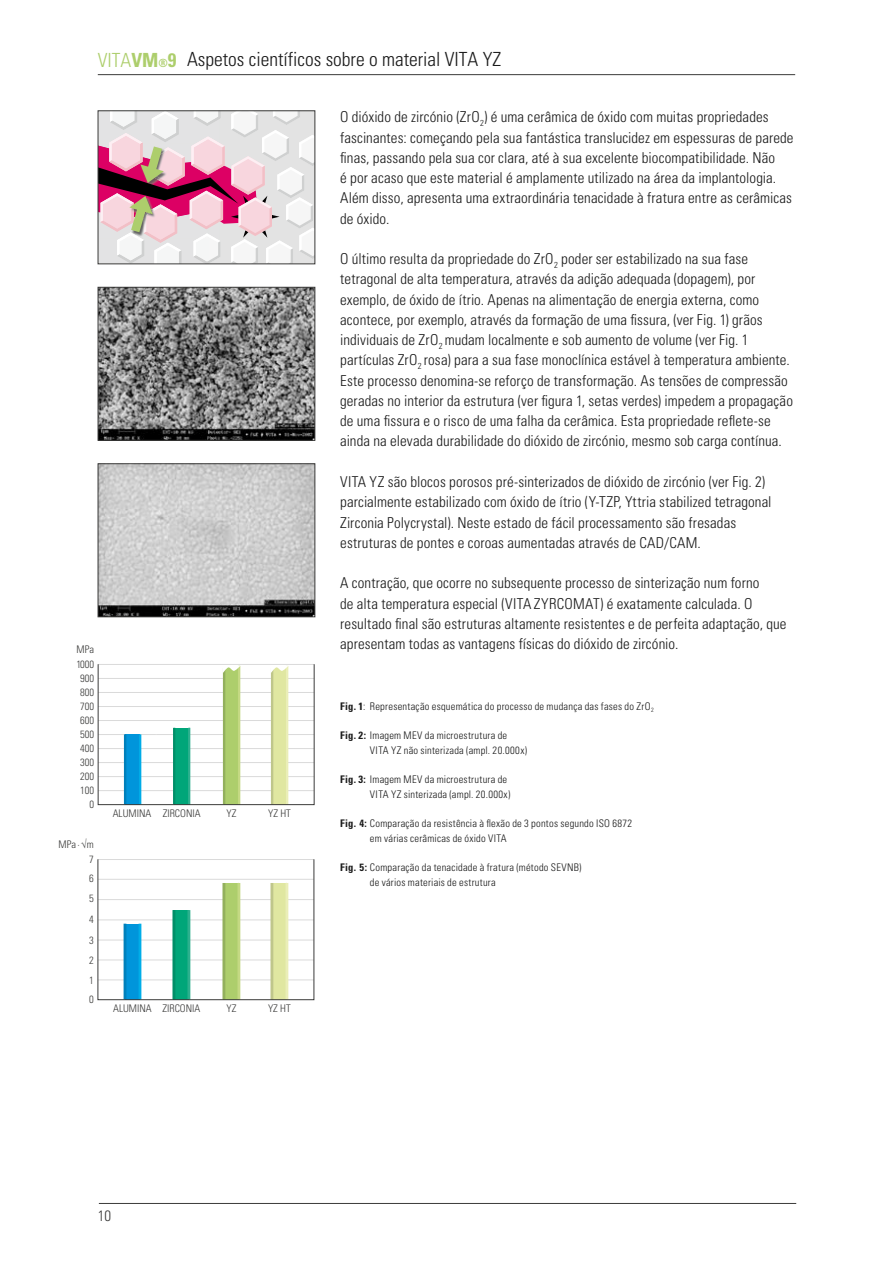
<style>
.page{position:relative;width:893px;height:1263px;background:#fff}
.page>*{position:absolute;margin:0;border:0;box-sizing:border-box;transform-origin:0 0}
.t1{font:300 condensed 19.5px "Univers LT";color:#1a1a1a}
.t2{font:300 condensed 19.5px "Univers LT";color:#adce6c}
.t3{font:300 condensed 15px/20.2px "Univers LT";letter-spacing:.005em;color:#1a1a1a}
.t4{font:300 condensed 15px "Univers LT";color:#3b3b3a}
.t5{font:300 condensed 10.5px/14.7px "Univers LT";letter-spacing:.025em;color:#1a1a1a}
.t6{font:300 condensed 10.5px "Univers LT";color:#3b3b3a}
.s1{font-weight:700}
.s2{font-weight:700;font-size:11.25px}
</style>
<div class="page">
<hr style="left:99px;top:1203px;width:697px;height:1px;background:#3b3b3a">
<hr style="left:98px;top:74px;width:697px;height:1px;background:#3b3b3a">
<svg style="left:100px;top:113px;width:213px;height:149px"></svg>
<img style="left:100px;top:289px;width:213px;height:150px">
<div style="left:98px;top:287px;width:217px;height:154px;border:1px solid #3b3b3a"></div>
<img style="left:100px;top:465px;width:213px;height:150px">
<div style="left:98px;top:463px;width:217px;height:154px;border:1px solid #3b3b3a"></div>
<hr style="left:98px;top:678px;width:216px;height:1px;background:#dadada">
<hr style="left:98px;top:692px;width:216px;height:1px;background:#dadada">
<hr style="left:98px;top:706px;width:216px;height:1px;background:#dadada">
<hr style="left:98px;top:748px;width:216px;height:1px;background:#dadada">
<hr style="left:98px;top:776px;width:216px;height:1px;background:#dadada">
<hr style="left:98px;top:734px;width:216px;height:1px;background:#dadada">
<hr style="left:98px;top:762px;width:216px;height:1px;background:#dadada">
<hr style="left:98px;top:790px;width:216px;height:1px;background:#dadada">
<hr style="left:98px;top:720px;width:216px;height:1px;background:#dadada">
<div style="left:125px;top:734px;width:15px;height:70px;background:#0095db"></div>
<hr style="left:124px;top:734px;width:2px;height:70px;background:#0080bb">
<hr style="left:139px;top:734px;width:2px;height:70px;background:#00abe7">
<div style="left:174px;top:728px;width:15px;height:76px;background:#00a679"></div>
<hr style="left:173px;top:728px;width:2px;height:76px;background:#008f68">
<hr style="left:188px;top:728px;width:2px;height:76px;background:#2cb08e">
<div style="left:224px;top:666px;width:15px;height:138px;background:#adce6c"></div>
<hr style="left:223px;top:668px;width:2px;height:136px;background:#93b05d">
<hr style="left:238px;top:666px;width:2px;height:138px;background:#c4d983">
<svg style="left:222px;top:666px;width:18px;height:8px"></svg>
<div style="left:272px;top:666px;width:15px;height:138px;background:#e0e7a1"></div>
<hr style="left:271px;top:668px;width:2px;height:136px;background:#bfc68b">
<hr style="left:286px;top:666px;width:2px;height:138px;background:#eaeeb7">
<svg style="left:271px;top:666px;width:17px;height:8px"></svg>
<div style="left:98px;top:664px;width:216px;height:141px;border:1px solid #3b3b3a"></div>
<hr style="left:98px;top:879px;width:216px;height:1px;background:#dadada">
<hr style="left:98px;top:899px;width:216px;height:1px;background:#dadada">
<hr style="left:98px;top:920px;width:216px;height:1px;background:#dadada">
<hr style="left:98px;top:960px;width:216px;height:1px;background:#dadada">
<hr style="left:98px;top:940px;width:216px;height:1px;background:#dadada">
<hr style="left:98px;top:980px;width:216px;height:1px;background:#dadada">
<div style="left:125px;top:924px;width:15px;height:75px;background:#0095db"></div>
<hr style="left:124px;top:924px;width:2px;height:75px;background:#0081bc">
<hr style="left:139px;top:924px;width:2px;height:75px;background:#00ade8">
<div style="left:224px;top:883px;width:15px;height:116px;background:#adce6c"></div>
<hr style="left:222px;top:883px;width:3px;height:116px;background:#93b05d">
<hr style="left:237px;top:883px;width:3px;height:116px;background:#c4d983">
<div style="left:174px;top:910px;width:15px;height:89px;background:#00a679"></div>
<hr style="left:172px;top:910px;width:3px;height:89px;background:#008f68">
<hr style="left:187px;top:910px;width:3px;height:89px;background:#2cb08e">
<div style="left:272px;top:883px;width:15px;height:116px;background:#e0e7a1"></div>
<hr style="left:270px;top:883px;width:3px;height:116px;background:#bfc68b">
<hr style="left:285px;top:883px;width:3px;height:116px;background:#eaeeb7">
<div style="left:98px;top:859px;width:216px;height:141px;border:1px solid #3b3b3a"></div>
<h1 class="t2" style="left:98px;top:48px;width:80px">VITA<span class="s1">VM</span><span class="s2">®</span><span class="s1">9</span></h1>
<h1 class="t1" style="left:187px;top:48px;width:316px">Aspetos científicos sobre o material VITA YZ</h1>
<p class="t6" style="left:77px;top:643px;width:19px">MPa</p>
<p class="t6" style="left:76px;top:658px;width:19px">1000</p>
<p class="t6" style="left:80px;top:672px;width:15px">900</p>
<p class="t6" style="left:80px;top:686px;width:15px">800</p>
<p class="t3" style="left:340px;top:107px;width:455px">O dióxido de zircónio (ZrO<sub>2</sub>) é uma cerâmica de óxido com muitas propriedades fascinantes: começando pela sua fantástica translucidez em espessuras de parede finas, passando pela sua cor clara, até à sua excelente biocompatibilidade. Não<br>é por acaso que este material é amplamente utilizado na área da implantologia.<br>Além disso, apresenta uma extraordinária tenacidade à fratura entre as cerâmicas de óxido.</p>
<p class="t3" style="left:340px;top:249px;width:454px">O último resulta da propriedade do ZrO<sub>2</sub> poder ser estabilizado na sua fase tetragonal de alta temperatura, através da adição adequada (dopagem), por exemplo, de óxido de ítrio. Apenas na alimentação de energia externa, como acontece, por exemplo, através da formação de uma fissura, (ver Fig. 1) grãos individuais de ZrO<sub>2</sub> mudam localmente e sob aumento de volume (ver Fig. 1 partículas ZrO<sub>2</sub> rosa) para a sua fase monoclínica estável à temperatura ambiente.<br>Este processo denomina-se reforço de transformação. As tensões de compressão geradas no interior da estrutura (ver figura 1, setas verdes) impedem a propagação de uma fissura e o risco de uma falha da cerâmica. Esta propriedade reflete-se ainda na elevada durabilidade do dióxido de zircónio, mesmo sob carga contínua.</p>
<p class="t3" style="left:340px;top:472px;width:433px">VITA YZ são blocos porosos pré-sinterizados de dióxido de zircónio (ver Fig. 2) parcialmente estabilizado com óxido de ítrio (Y-TZP, Yttria stabilized tetragonal Zirconia Polycrystal). Neste estado de fácil processamento são fresadas estruturas de pontes e coroas aumentadas através de CAD/CAM.</p>
<p class="t3" style="left:340px;top:573px;width:448px">A contração, que ocorre no subsequente processo de sinterização num forno<br>de alta temperatura especial (VITA ZYRCOMAT) é exatamente calculada. O resultado final são estruturas altamente resistentes e de perfeita adaptação, que apresentam todas as vantagens físicas do dióxido de zircónio.</p>
<p class="t6" style="left:80px;top:700px;width:15px">700</p>
<p class="t6" style="left:80px;top:714px;width:15px">600</p>
<p class="t6" style="left:80px;top:728px;width:15px">500</p>
<p class="t6" style="left:80px;top:742px;width:15px">400</p>
<p class="t6" style="left:80px;top:756px;width:15px">300</p>
<p class="t6" style="left:80px;top:770px;width:15px">200</p>
<p class="t6" style="left:80px;top:784px;width:15px">100</p>
<p class="t6" style="left:89px;top:798px;width:6px">0</p>
<p class="t6" style="left:59px;top:838px;width:37px">MPa · √m</p>
<p class="t6" style="left:89px;top:853px;width:6px">7</p>
<p class="t6" style="left:89px;top:872px;width:6px">6</p>
<p class="t6" style="left:89px;top:892px;width:6px">5</p>
<p class="t6" style="left:89px;top:913px;width:6px">4</p>
<p class="t6" style="left:89px;top:933px;width:6px">3</p>
<p class="t6" style="left:89px;top:953px;width:6px">2</p>
<p class="t6" style="left:89px;top:973px;width:6px">1</p>
<p class="t6" style="left:89px;top:993px;width:6px">0</p>
<p class="t6" style="left:113px;top:807px;width:89px">ALUMINA ZIRCONIA</p>
<p class="t6" style="left:227px;top:807px;width:11px">YZ</p>
<p class="t6" style="left:268px;top:807px;width:24px">YZ HT</p>
<p class="t6" style="left:113px;top:1002px;width:89px">ALUMINA ZIRCONIA</p>
<p class="t6" style="left:226px;top:1002px;width:11px">YZ</p>
<p class="t6" style="left:268px;top:1002px;width:24px">YZ HT</p>
<p class="t5" style="left:340px;top:699px;width:315px"><span class="s1">Fig. 1</span>: Representação esquemática do processo de mudança das fases do ZrO<sub>2</sub></p>
<p class="t5" style="left:370px;top:728px;width:159px;text-indent:-30px"><span class="s1">Fig. 2:</span> Imagem MEV da microestrutura de<br>VITA YZ não sinterizada (ampl. 20.000x)</p>
<p class="t5" style="left:340px;top:772px;width:172px;text-align:right"><span class="s1">Fig. 3:</span> Imagem MEV da microestrutura de<br>VITA YZ sinterizada (ampl. 20.000x)</p>
<p class="t5" style="left:370px;top:816px;width:264px;text-indent:-30px"><span class="s1">Fig. 4:</span> Comparação da resistência à flexão de 3 pontos segundo ISO 6872 em várias cerâmicas de óxido VITA</p>
<p class="t5" style="left:370px;top:860px;width:213px;text-indent:-30px"><span class="s1">Fig. 5:</span> Comparação da tenacidade à fratura (método SEVNB) de vários materiais de estrutura</p>
<p class="t4" style="left:98px;top:1206px;width:15px">10</p>
</div>
